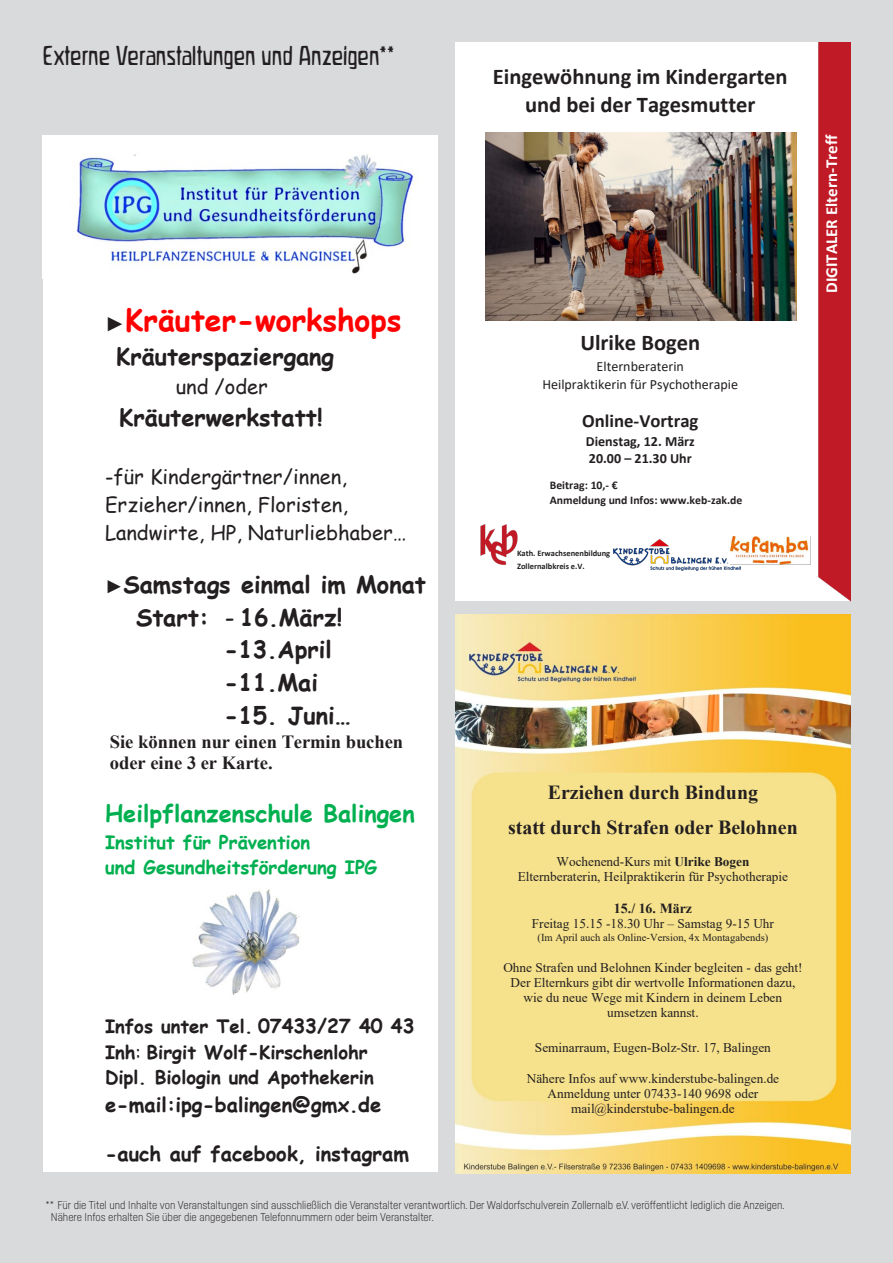
<style>
.page{position:relative;width:893px;height:1263px;background:#d9dadc}
.page>*{position:absolute;margin:0;border:0;box-sizing:border-box;transform-origin:0 0}
.t1{font:700 30.3px "Comic Sans MS";color:#f00}
.t2{font:24px "Waldorfschmal";color:#231f20;scale:1.12 1}
.t3{font:700 23.55px "Comic Sans MS";color:#231f20}
.t4{font:700 23.55px "Comic Sans MS";color:#00b050}
.t5{font:700 22.5px/27.5px "Calibri";color:#231f20;text-align:center}
.t6{font:20.25px/28px "Comic Sans MS";color:#231f20}
.t7{font:700 20.25px "Comic Sans MS";color:#231f20}
.t8{font:700 19.95px/34.8px "Times New Roman";color:#231f20;text-align:center}
.t9{font:700 18.75px "Calibri";color:#231f20}
.t10{font:700 18.6px/26px "Comic Sans MS";color:#231f20}
.t11{font:700 18.6px/25.7px "Comic Sans MS";color:#00b050}
.t12{font:700 18.6px/21.1px "Times New Roman";color:#231f20}
.t13{font:700 16.95px "Calibri";color:#fff}
.t14{font:14.1px/17.1px "Calibri";color:#231f20;text-align:center}
.t15{font:700 14.1px/17.2px "Calibri";color:#231f20}
.t16{font:700 13.95px "Times New Roman";color:#231f20}
.t17{font:13.35px/15.3px "Times New Roman";color:#231f20;text-align:center}
.t18{font:700 11.7px/14.4px "Calibri";color:#231f20}
.t19{font:300 11.25px/12px "Fabrikat";color:#231f20}
.t20{font:10.65px "Times New Roman";color:#231f20}
.t21{font:700 8.4px/13.2px "Calibri";color:#231f20}
.s1{font-family:"Times New Roman";font-size:20.25px;color:#231f20}
.s2{font-family:"Times New Roman";font-size:18.6px}
.s3{font-weight:400}
.s4{font-size:19.35px}
.s5{font-weight:700}
</style>
<div class="page">
<img style="left:455px;top:615px;width:395px;height:558px">
<img style="left:455px;top:43px;width:395px;height:558px">
<img style="left:477px;top:522px;width:41px;height:45px">
<img style="left:613px;top:539px;width:128px;height:31px">
<img style="left:731px;top:536px;width:79px;height:29px">
<img style="left:486px;top:133px;width:310px;height:187px">
<div style="left:43px;top:135px;width:394px;height:1037px;background:#fff"></div>
<img style="left:192px;top:889px;width:108px;height:106px">
<img style="left:74px;top:154px;width:340px;height:120px">
<h2 class="t2" style="left:43px;top:41px;width:316px">Externe Veranstaltungen und Anzeigen**</h2>
<h3 class="t5" style="left:493px;top:63px;width:296px">Eingewöhnung im Kindergarten und bei der Tagesmutter</h3>
<h1 class="t1" style="left:105px;top:297px;width:298px"><span class="s1">►</span>Kräuter-workshops</h1>
<h3 class="t3" style="left:116px;top:339px;width:219px">Kräuterspaziergang</h3>
<h3 class="t6" style="left:176px;top:372px;width:94px">und /oder</h3>
<h3 class="t3" style="left:119px;top:400px;width:205px">Kräuterwerkstatt!</h3>
<h3 class="t6" style="left:105px;top:461px;width:303px">-für Kindergärtner/innen,<br>Erzieher/innen, Floristen,<br>Landwirte, HP, Naturliebhaber…</h3>
<h3 class="t3" style="left:105px;top:567px;width:322px"><span class="s2">►</span>Samstags einmal im Monat</h3>
<h3 class="t3" style="left:136px;top:600px;width:208px">Start: <span class="s3">-</span> 16.März!</h3>
<h3 class="t3" style="left:224px;top:632px;width:109px">-13.April</h3>
<h3 class="t3" style="left:224px;top:665px;width:95px">-11.Mai</h3>
<h3 class="t3" style="left:224px;top:698px;width:128px">-15. Juni…</h3>
<h3 class="t12" style="left:110px;top:731px;width:295px">Sie können nur einen Termin buchen oder eine 3 er Karte.</h3>
<h3 class="t4" style="left:105px;top:796px;width:311px">Heilpflanzenschule Balingen</h3>
<h3 class="t11" style="left:105px;top:828px;width:274px">Institut für Prävention<br>und Gesundheitsförderung IPG</h3>
<h3 class="t10" style="left:105px;top:1012px;width:311px">Infos unter Tel. <span class="s4">07433/27 40 43<br></span>Inh<span class="s3">:</span> Birgit Wolf-Kirschenlohr<br>Dipl. Biologin und Apothekerin</h3>
<h3 class="t7" style="left:105px;top:1090px;width:278px">e-mail:ipg-balingen@gmx.de</h3>
<h3 class="t7" style="left:105px;top:1139px;width:306px">-auch auf facebook, instagram</h3>
<h3 class="t5" style="left:580px;top:329px;width:121px">Ulrike Bogen</h3>
<p class="t14" style="left:542px;top:358px;width:197px">Elternberaterin<br>Heilpraktikerin für Psychotherapie</p>
<h3 class="t9" style="left:582px;top:408px;width:118px">Online-Vortrag</h3>
<p class="t15" style="left:586px;top:432px;width:110px">Dienstag, 12. März<br>20.00 – 21.30 Uhr</p>
<p class="t18" style="left:550px;top:478px;width:194px">Beitrag: 10,- €<br>Anmeldung und Infos: www.keb-zak.de</p>
<p class="t21" style="left:517px;top:546px;width:95px">Kath. Erwachsenenbildung<br>Zollernalbkreis e.V.</p>
<h3 class="t8" style="left:508px;top:775px;width:291px">Erziehen durch Bindung<br>statt durch Strafen oder Belohnen</h3>
<p class="t17" style="left:518px;top:854px;width:272px">Wochenend-Kurs mit <span class="s5">Ulrike Bogen<br></span>Elternberaterin, Heilpraktikerin für Psychotherapie</p>
<p class="t16" style="left:614px;top:898px;width:80px">15./ 16. März</p>
<p class="t17" style="left:532px;top:915px;width:244px">Freitag 15.15 -18.30 Uhr – Samstag 9-15 Uhr</p>
<p class="t20" style="left:537px;top:930px;width:232px">(Im April auch als Online-Version, 4x Montagabends)</p>
<p class="t17" style="left:503px;top:959px;width:301px">Ohne Strafen und Belohnen Kinder begleiten - das geht!<br>Der Elternkurs gibt dir wertvolle Informationen dazu, wie du neue Wege mit Kindern in deinem Leben umsetzen kannst.</p>
<p class="t17" style="left:535px;top:1039px;width:237px">Seminarraum, Eugen-Bolz-Str. 17, Balingen</p>
<p class="t17" style="left:527px;top:1070px;width:254px">Nähere Infos auf www.kinderstube-balingen.de<br>Anmeldung unter 07433-140 9698 oder mail@kinderstube-balingen.de</p>
<p class="t19" style="left:51px;top:1199px;width:735px;text-indent:-6px">** Für die Titel und Inhalte von Veranstaltungen sind ausschließlich die Veranstalter verantwortlich. Der Waldorfschulverein Zollernalb e.V. veröffentlicht lediglich die Anzeigen.<br>Nähere Infos erhalten Sie über die angegebenen Telefonnummern oder beim Veranstalter.</p>
<p class="t13" style="left:820px;top:293px;width:160px;rotate:-90deg">DIGITALER Eltern-Treff</p>
</div>
